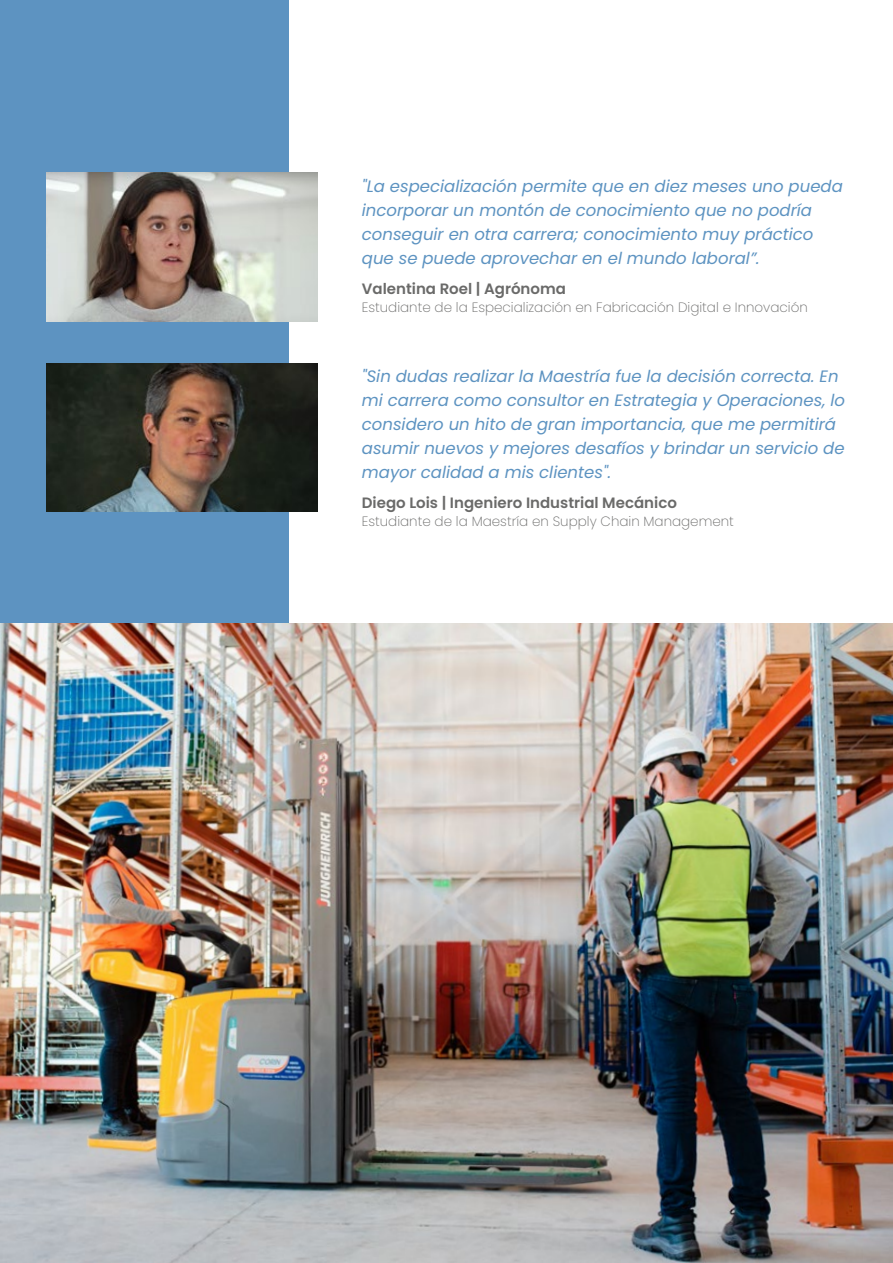
<style>
.page{position:relative;width:893px;height:1263px;background:#fff}
.page>*{position:absolute;margin:0;border:0;box-sizing:border-box;transform-origin:0 0}
.t1{font:italic 16.5px/24px "Poppins";color:#5d93c1}
.t2{font:600 15px "Poppins";color:#6a6a69}
.t3{font:200 13.5px "Poppins";color:#6a6a69}
</style>
<div class="page">
<div style="left:0;top:0;width:289px;height:1263px;background:#5d93c1"></div>
<img style="left:0;top:623px;width:893px;height:640px">
<img style="left:47px;top:173px;width:271px;height:149px">
<img style="left:47px;top:363px;width:271px;height:149px">
<p class="t1" style="left:362px;top:174px;width:482px">"La especialización permite que en diez meses uno pueda incorporar un montón de conocimiento que no podría conseguir en otra carrera; conocimiento muy práctico que se puede aprovechar en el mundo laboral”.</p>
<p class="t2" style="left:362px;top:280px;width:206px">Valentina Roel | Agrónoma</p>
<p class="t3" style="left:362px;top:299px;width:447px">Estudiante de la Especialización en Fabricación Digital e Innovación</p>
<p class="t1" style="left:362px;top:364px;width:485px">"Sin dudas realizar la Maestría fue la decisión correcta. En mi carrera como consultor en Estrategia y Operaciones, lo considero un hito de gran importancia, que me permitirá asumir nuevos y mejores desafíos y brindar un servicio de mayor calidad a mis clientes".</p>
<p class="t2" style="left:362px;top:494px;width:317px">Diego Lois | Ingeniero Industrial Mecánico</p>
<p class="t3" style="left:362px;top:513px;width:374px">Estudiante de la Maestría en Supply Chain Management</p>
</div>
